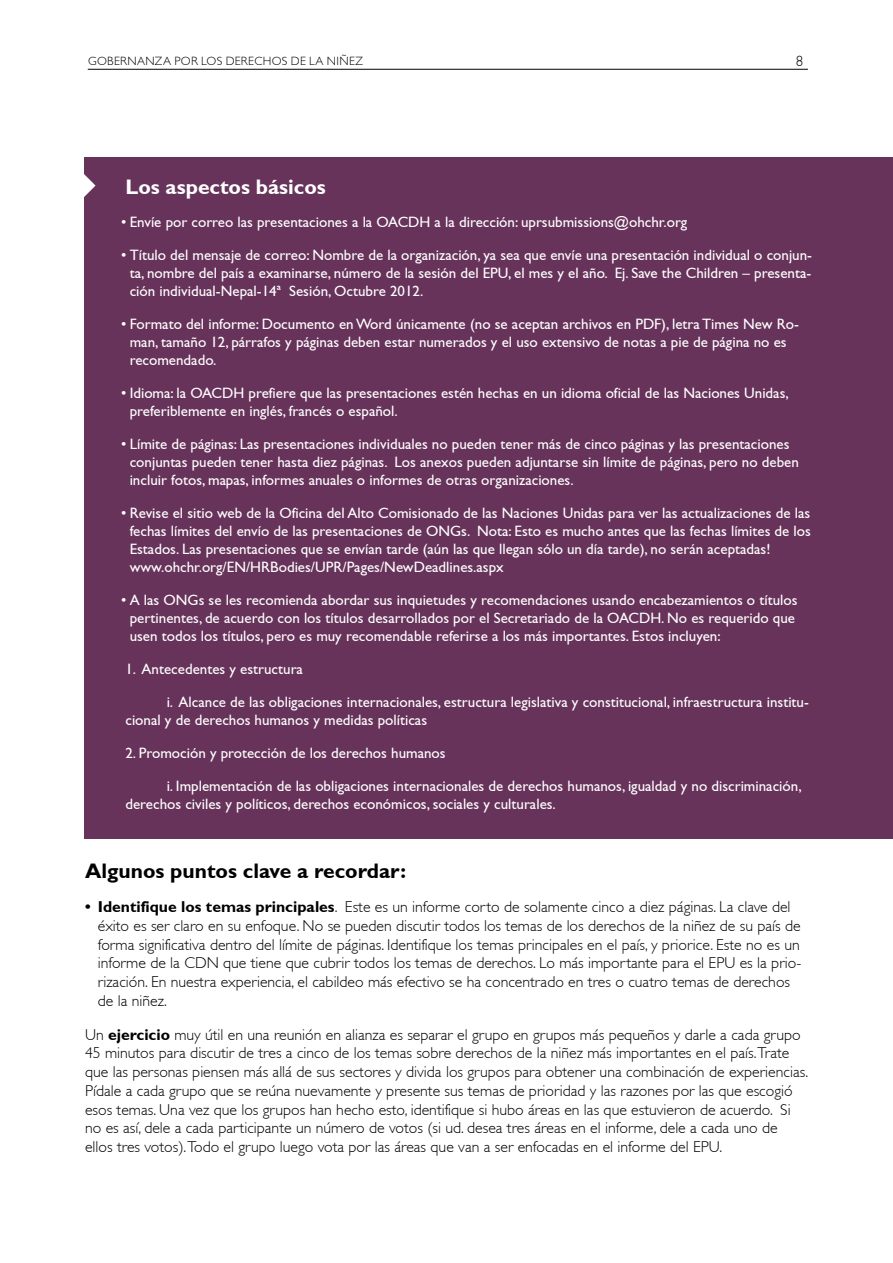
<style>
.page{position:relative;width:893px;height:1263px;background:#fff}
.page>*{position:absolute;margin:0;border:0;box-sizing:border-box;transform-origin:0 0}
.t1{font:700 21px "Gill Sans";color:#000}
.t2{font:700 21px "Gill Sans";color:#fff}
.t3{font:300 15.75px/18.8px "Gill Sans";color:#000}
.t4{font:15px/18px "Gill Sans";color:#fff}
.t5{font:300 15px "Gill Sans";color:#000}
.t6{font:300 12px "Gill Sans";letter-spacing:.025em;color:#000}
.s1{font-weight:700}
</style>
<div class="page">
<hr style="left:88px;top:69px;width:720px;height:1px;background:#000">
<div style="left:85px;top:157px;width:808px;height:681px;background:#67335a"></div>
<svg style="left:84px;top:164px;width:12px;height:34px"></svg>
<p class="t6" style="left:88px;top:54px;width:276px">Gobernanza por los Derechos d e la N iñez</p>
<p class="t5" style="left:796px;top:52px;width:9px">8</p>
<h1 class="t2" style="left:125px;top:174px;width:202px">Los aspectos básicos</h1>
<p class="t4" style="left:121px;top:213px;width:568px">• Envíe por correo las presentaciones a la OACDH a la dirección: uprsubmissions@ohchr.org</p>
<p class="t4" style="left:130px;top:246px;width:684px;text-align:justify;text-indent:-9px">• Título del mensaje de correo: Nombre de la organización, ya sea que envíe una presentación individual o conjun&shy;ta, nombre del país a examinarse, número de la sesión del EPU, el mes y el año. Ej. Save the Children – presenta&shy;ción individual-Nepal-14ª Sesión, Octubre 2012.</p>
<p class="t4" style="left:130px;top:315px;width:671px;text-indent:-9px">• Formato del informe: Documento en Word únicamente (no se aceptan archivos en PDF), letra Times New Ro&shy;man, tamaño 12, párrafos y páginas deben estar numerados y el uso extensivo de notas a pie de página no es recomendado.</p>
<p class="t4" style="left:130px;top:384px;width:661px;text-indent:-9px">• Idioma: la OACDH prefiere que las presentaciones estén hechas en un idioma oficial de las Naciones Unidas, preferiblemente en inglés, francés o español.</p>
<p class="t4" style="left:130px;top:435px;width:671px;text-indent:-9px">• Límite de páginas: Las presentaciones individuales no pueden tener más de cinco páginas y las presentaciones conjuntas pueden tener hasta diez páginas. Los anexos pueden adjuntarse sin límite de páginas, pero no deben incluir fotos, mapas, informes anuales o informes de otras organizaciones.</p>
<p class="t4" style="left:130px;top:504px;width:683px;text-indent:-9px">• Revise el sitio web de la Oficina del Alto Comisionado de las Naciones Unidas para ver las actualizaciones de las fechas límites del envío de las presentaciones de ONGs. Nota: Esto es mucho antes que las fechas límites de los Estados. Las presentaciones que se envían tarde (aún las que llegan sólo un día tarde), no serán aceptadas! www.ohchr.org/EN/HRBodies/UPR/Pages/NewDeadlines.aspx</p>
<p class="t4" style="left:130px;top:591px;width:669px;text-indent:-9px">• A las ONGs se les recomienda abordar sus inquietudes y recomendaciones usando encabezamientos o títulos pertinentes, de acuerdo con los títulos desarrollados por el Secretariado de la OACDH. No es requerido que usen todos los títulos, pero es muy recomendable referirse a los más importantes. Estos incluyen:</p>
<p class="t4" style="left:167px;top:652px;width:644px;line-height:33px;text-indent:-41px">1. Antecedentes y estructura<br>i. Alcance de las obligaciones internacionales, estructura legislativa y constitucional, infraestructura institu-</p>
<p class="t4" style="left:125px;top:711px;width:303px">cional y de derechos humanos y medidas políticas</p>
<p class="t4" style="left:125px;top:744px;width:322px">2. Promoción y protección de los derechos humanos</p>
<p class="t4" style="left:125px;top:777px;width:678px;text-indent:41px">i. Implementación de las obligaciones internacionales de derechos humanos, igualdad y no discriminación, derechos civiles y políticos, derechos económicos, sociales y culturales.</p>
<h1 class="t1" style="left:85px;top:859px;width:323px">Algunos puntos clave a recordar:</h1>
<p class="t3" style="left:98px;top:897px;width:705px;text-indent:-13px"><span class="s1">• Identifique los temas principales</span>. Este es un informe corto de solamente cinco a diez páginas. La clave del éxito es ser claro en su enfoque. No se pueden discutir todos los temas de los derechos de la niñez de su país de forma significativa dentro del límite de páginas. I dentifique los temas principales en el país, y priorice. Este no es un informe de la CDN que tiene que cubrir todos los temas de derechos. Lo más importante para el EPU es la prio&shy;rización. En nuestra experiencia, el cabildeo más efectivo se ha concentrado en tres o cuatro temas de derechos de la niñez.</p>
<p class="t3" style="left:85px;top:1025px;width:725px">Un <span class="s1">ejercicio</span> muy útil en una reunión en alianza es separar el grupo en grupos más pequeños y darle a cada grupo 45 minutos para discutir de tres a cinco de los temas sobre derechos de la niñez más importantes en el país.Trate que las personas piensen más allá de sus sectores y divida los grupos para obtener una combinación de experiencias.<br>Pídale a cada grupo que se reúna nuevamente y presente sus temas de prioridad y las razones por las que escogió esos temas. Una vez que los grupos han hecho esto, identifique si hubo áreas en las que estuvieron de acuerdo. Si no es así, dele a cada participante un número de votos (si ud. desea tres áreas en el informe, dele a cada uno de ellos tres votos).Todo el grupo luego vota por las áreas que van a ser enfocadas en el informe del EPU.</p>
</div>
